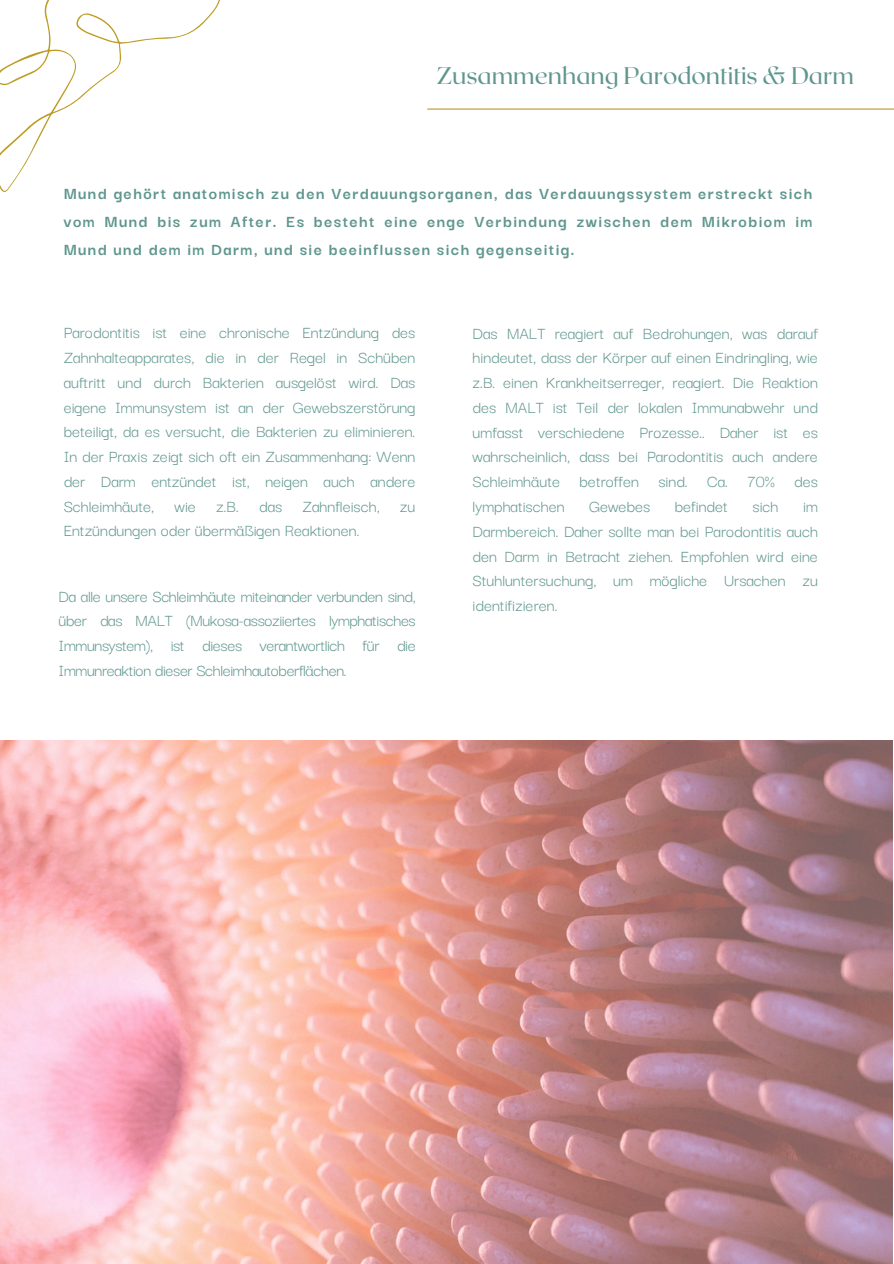
<style>
.page{position:relative;width:894px;height:1264px;background:#fff}
.page>*{position:absolute;margin:0;border:0;box-sizing:border-box;transform-origin:0 0}
.t1{font:24px "Roxborough CF";color:#5f968e}
.t2{font:18px/24.8px "Darker Grotesque";color:#5f968e;text-align:justify}
.t3{font:700 18px/28.2px "Darker Grotesque";letter-spacing:.075em;color:#5f968e;text-align:justify}
</style>
<div class="page">
<hr style="left:427px;top:108px;width:466px;height:2px;background:#bc9c22">
<img style="left:0;top:741px;width:892px;height:522px">
<svg style="left:0;top:0;width:220px;height:192px"></svg>
<p class="t1" style="left:436px;top:60px;width:419px">Zusammenhang Parodontitis &amp; Darm</p>
<p class="t3" style="left:64px;top:178px;width:750px">Mund gehört anatomisch zu den Verdauungsorganen, das Verdauungssystem erstreckt sich vom Mund bis zum After. Es besteht eine enge Verbindung zwischen dem Mikrobiom im Mund und dem im Darm, und sie beeinflussen sich gegenseitig.</p>
<h2 class="t2" style="left:64px;top:319px;width:353px">Parodontitis ist eine chronische Entzündung des Zahnhalteapparates, die in der Regel in Schüben auftritt und durch Bakterien ausgelöst wird. Das eigene Immunsystem ist an der Gewebszerstörung beteiligt, da es versucht, die Bakterien zu eliminieren.<br>In der Praxis zeigt sich oft ein Zusammenhang: Wenn der Darm entzündet ist, neigen auch andere Schleimhäute, wie z.B. das Zahnfleisch, zu Entzündungen oder übermäßigen Reaktionen.</h2>
<p class="t2" style="left:59px;top:582px;width:358px">Da alle unsere Schleimhäute miteinander verbunden sind, über das MALT (Mukosa-assoziiertes lymphatisches Immunsystem), ist dieses verantwortlich für die Immunreaktion dieser Schleimhautoberflächen.</p>
<p class="t2" style="left:472px;top:319px;width:347px">Das MALT reagiert auf Bedrohungen, was darauf hindeutet, dass der Körper auf einen Eindringling, wie z.B. einen Krankheitserreger, reagiert. Die Reaktion des MALT ist Teil der lokalen Immunabwehr und umfasst verschiedene Prozesse.. Daher ist es wahrscheinlich, dass bei Parodontitis auch andere Schleimhäute betroffen sind. Ca. 70% des lymphatischen</p>
<p class="t2" style="left:589px;top:493px;width:62px">Gewebes</p>
<p class="t2" style="left:674px;top:493px;width:55px">befindet</p>
<p class="t2" style="left:752px;top:493px;width:27px">sich</p>
<p class="t2" style="left:472px;top:493px;width:347px;text-indent:330px">im Darmbereich. Daher sollte man bei Parodontitis auch den Darm in Betracht ziehen. Empfohlen wird eine Stuhluntersuchung, um mögliche Ursachen zu identifizieren.</p>
</div>
